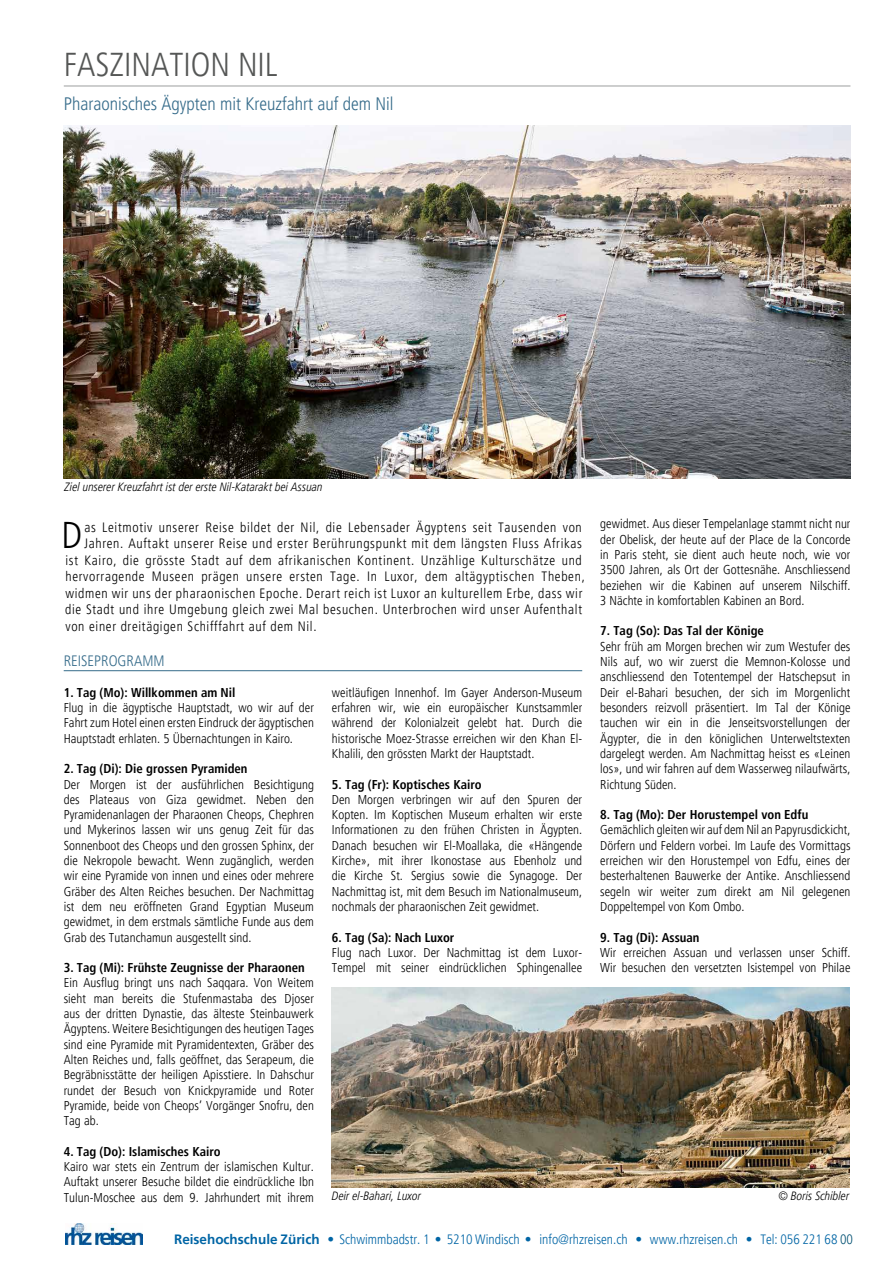
<style>
.page{position:relative;width:893px;height:1263px;background:#fff}
.page>*{position:absolute;margin:0;border:0;box-sizing:border-box;transform-origin:0 0}
.t1{font:300 condensed 37.2px "Frutiger LT Pro";color:#000}
.t2{font:300 condensed 33px "Frutiger LT Pro";color:#555756}
.t3{font:300 condensed 18px "Frutiger LT Pro";color:#356b8a}
.t4{font:300 condensed 15px "Frutiger LT Pro";color:#356b8a}
.t5{font:300 condensed 13.5px "Frutiger LT Pro";letter-spacing:.05em;color:#000}
.t6{font:300 condensed 13.5px "Frutiger LT Pro";color:#0065a5}
.t7{font:300 condensed 12.75px/15.3px "Frutiger LT Pro";letter-spacing:.005em;color:#000;text-align:justify}
.t8{font:700 condensed 12.75px "Frutiger LT Pro";color:#000}
.t9{font:italic 300 condensed 12px "Frutiger LT Pro";color:#000}
.s1{font-weight:700;font-stretch:normal}
.s2{color:#005072}
</style>
<div class="page">
<img style="left:66px;top:1224px;width:77px;height:21px">
<hr style="left:64px;top:670px;width:518px;height:1px;background:#356b8a">
<img style="left:332px;top:987px;width:518px;height:200px">
<img style="left:64px;top:125px;width:786px;height:353px">
<hr style="left:64px;top:86px;width:786px;height:1px;background:#9d9e9e">
<h2 class="t2" style="left:64px;top:45px;width:215px">FASZINATION NIL</h2>
<h3 class="t3" style="left:64px;top:94px;width:331px">Pharaonisches Ägypten mit Kreuzfahrt auf dem Nil</h3>
<p class="t9" style="left:65px;top:480px;width:260px">Ziel unserer Kreuzfahrt ist der erste Nil-Katarakt bei Assuan</p>
<h1 class="t1" style="left:62px;top:514px;width:22px">D</h1>
<p class="t5" style="left:85px;top:519px;width:499px">as Leitmotiv unserer Reise bildet der Nil, die Lebensader Ägyptens seit Tausenden von</p>
<p class="t7" style="left:600px;top:516px;width:252px">gewidmet. Aus dieser Tempelanlage stammt nicht nur der Obelisk, der heute auf der Place de la Concorde in Paris steht, sie dient auch heute noch, wie vor 3500 Jahren, als Ort der Gottesnähe. Anschliessend beziehen wir die Kabinen auf unserem Nilschiff.<br>3 Nächte in komfortablen Kabinen an Bord.</p>
<p class="t8" style="left:600px;top:623px;width:165px">7. Tag (So): Das Tal der Könige</p>
<p class="t7" style="left:600px;top:639px;width:252px">Sehr früh am Morgen brechen wir zum Westufer des Nils auf, wo wir zuerst die Memnon-Kolosse und anschliessend den Totentempel der Hatschepsut in Deir el-Bahari besuchen, der sich im Morgenlicht besonders reizvoll präsentiert. Im Tal der Könige tauchen wir ein in die Jenseitsvorstellungen der Ägypter, die in den königlichen Unterweltstexten dargelegt werden. Am Nachmittag heisst es «Leinen los», und wir fahren auf dem Wasserweg nilaufwärts, Richtung Süden.</p>
<p class="t8" style="left:600px;top:807px;width:210px">8. Tag (Mo): Der Horustempel von Edfu</p>
<p class="t7" style="left:600px;top:822px;width:252px">Gemächlich gleiten wir auf dem Nil an Papyrusdickicht, Dörfern und Feldern vorbei. Im Laufe des Vormittags erreichen wir den Horustempel von Edfu, eines der besterhaltenen Bauwerke der Antike. Anschliessend segeln wir weiter zum direkt am Nil gelegenen Doppeltempel von Kom Ombo.</p>
<p class="t8" style="left:600px;top:929px;width:101px">9. Tag (Di): Assuan</p>
<p class="t7" style="left:600px;top:945px;width:252px">Wir erreichen Assuan und verlassen unser Schiff.<br>Wir besuchen den versetzten Isistempel von Philae</p>
<p class="t5" style="left:84px;top:536px;width:499px">Jahren. Auftakt unserer Reise und erster Berührungspunkt mit dem längsten Fluss Afrikas</p>
<p class="t5" style="left:66px;top:552px;width:518px">ist Kairo, die grösste Stadt auf dem afrikanischen Kontinent. Unzählige Kulturschätze und</p>
<p class="t5" style="left:65px;top:569px;width:521px">hervorragende Museen prägen unsere ersten Tage. In Luxor, dem altägyptischen Theben,</p>
<p class="t5" style="left:65px;top:585px;width:518px">widmen wir uns der pharaonischen Epoche. Derart reich ist Luxor an kulturellem Erbe, dass wir</p>
<p class="t5" style="left:65px;top:602px;width:518px">die Stadt und ihre Umgebung gleich zwei Mal besuchen. Unterbrochen wird unser Aufenthalt</p>
<p class="t5" style="left:65px;top:618px;width:253px">von einer dreitägigen Schifffahrt auf dem Nil.</p>
<p class="t4" style="left:64px;top:652px;width:102px">REISEPROGRAMM</p>
<p class="t8" style="left:64px;top:685px;width:173px">1. Tag (Mo): Willkommen am Nil</p>
<p class="t7" style="left:64px;top:700px;width:252px">Flug in die ägyptische Hauptstadt, wo wir auf der Fahrt zum Hotel einen ersten Eindruck der ägyptischen Hauptstadt erhlaten. 5 Übernachtungen in Kairo.</p>
<p class="t8" style="left:64px;top:761px;width:185px">2. Tag (Di): Die grossen Pyramiden</p>
<p class="t7" style="left:64px;top:776px;width:252px">Der Morgen ist der ausführlichen Besichtigung des Plateaus von Giza gewidmet. Neben den Pyramidenanlagen der Pharaonen Cheops, Chephren und Mykerinos lassen wir uns genug Zeit für das Sonnenboot des Cheops und den grossen Sphinx, der die Nekropole bewacht. Wenn zugänglich, werden wir eine Pyramide von innen und eines oder mehrere Gräber des Alten Reiches besuchen. Der Nachmittag ist dem neu eröffneten Grand Egyptian Museum gewidmet, in dem erstmals sämtliche Funde aus dem Grab des Tutanchamun ausgestellt sind.</p>
<p class="t8" style="left:64px;top:960px;width:242px">3. Tag (Mi): Frühste Zeugnisse der Pharaonen</p>
<p class="t7" style="left:64px;top:975px;width:252px">Ein Ausflug bringt uns nach Saqqara. Von Weitem sieht man bereits die Stufenmastaba des Djoser aus der dritten Dynastie, das älteste Steinbauwerk Ägyptens. Weitere Besichtigungen des heutigen Tages sind eine Pyramide mit Pyramidentexten, Gräber des Alten Reiches und, falls geöffnet, das Serapeum, die Begräbnisstätte der heiligen Apisstiere. In Dahschur rundet der Besuch von Knickpyramide und Roter Pyramide, beide von Cheops’ Vorgänger Snofru, den Tag ab.</p>
<p class="t8" style="left:64px;top:1144px;width:159px">4. Tag (Do): Islamisches Kairo</p>
<p class="t7" style="left:64px;top:1159px;width:252px">Kairo war stets ein Zentrum der islamischen Kultur.<br>Auftakt unserer Besuche bildet die eindrückliche Ibn Tulun-Moschee aus dem 9. Jahrhundert mit ihrem</p>
<p class="t7" style="left:332px;top:685px;width:252px">weitläufigen Innenhof. Im Gayer Anderson-Museum erfahren wir, wie ein europäischer Kunstsammler während der Kolonialzeit gelebt hat. Durch die historische Moez-Strasse erreichen wir den Khan El-Khalili, den grössten Markt der Hauptstadt.</p>
<p class="t8" style="left:332px;top:776px;width:151px">5. Tag (Fr): Koptisches Kairo</p>
<p class="t7" style="left:332px;top:792px;width:252px">Den Morgen verbringen wir auf den Spuren der Kopten. Im Koptischen Museum erhalten wir erste Informationen zu den frühen Christen in Ägypten.<br>Danach besuchen wir El-Moallaka, die «Hängende Kirche», mit ihrer Ikonostase aus Ebenholz und die Kirche St. Sergius sowie die Synagoge. Der Nachmittag ist, mit dem Besuch im Nationalmuseum, nochmals der pharaonischen Zeit gewidmet.</p>
<p class="t8" style="left:332px;top:929px;width:124px">6. Tag (Sa): Nach Luxor</p>
<p class="t7" style="left:332px;top:945px;width:252px">Flug nach Luxor. Der Nachmittag ist dem Luxor-<br>Tempel mit seiner eindrücklichen Sphingenallee</p>
<p class="t9" style="left:332px;top:1189px;width:91px">Deir el-Bahari, Luxor</p>
<p class="t9" style="left:778px;top:1189px;width:72px">© Boris Schibler</p>
<p class="t6" style="left:174px;top:1231px;width:680px"><span class="s1">Reisehochschule Zürich</span> • Schwimmbadstr. 1 • 5210 Windisch • info@rhzreisen.ch • www.rhzreisen.ch • Tel: 056 221 68 <span class="s2">00</span></p>
</div>
